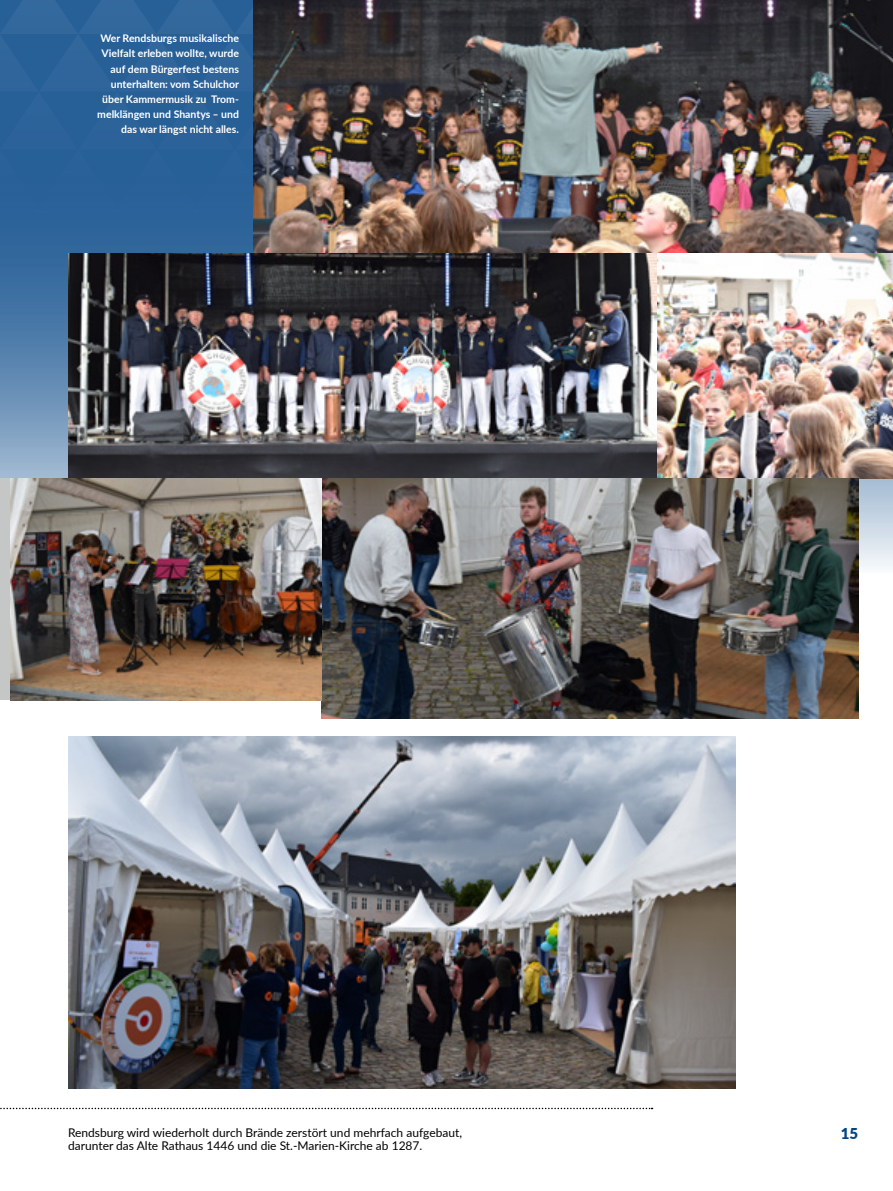
<style>
.page{position:relative;width:893px;height:1191px;background:#fff}
.page>*{position:absolute;margin:0;border:0;box-sizing:border-box;transform-origin:0 0}
.t1{font:900 15px "Lato";color:#004684}
.t2{font:12px/13.5px "Lato";color:#000}
.t3{font:700 10.5px/15px "Lato";color:#fff;text-align:right}
</style>
<div class="page">
<svg style="left:0;top:1107px;width:653px;height:2px"></svg>
<svg style="left:0;top:0;width:253px;height:439px;background:#32679c"></svg>
<img style="left:253px;top:0;width:640px;height:253px">
<img style="left:68px;top:253px;width:825px;height:225px">
<img style="left:321px;top:478px;width:537px;height:240px">
<div style="left:0;top:478px;width:321px;height:222px;background:#c5c7c7"></div>
<img style="left:11px;top:478px;width:310px;height:222px">
<img style="left:68px;top:736px;width:667px;height:353px">
<p class="t3" style="left:97px;top:31px;width:143px">Wer Rendsburgs musikalische<br>Vielfalt erleben wollte, wurde auf dem Bürgerfest bestens unterhalten: vom Schulchor über Kammermusik zu Trom&shy;melklängen und Shantys ‒ und das war längst nicht alles.</p>
<p class="t2" style="left:68px;top:1125px;width:395px">Rendsburg wird wiederholt durch Brände zerstört und mehrfach aufgebaut, darunter das Alte Rathaus 1446 und die St.-Marien-Kirche ab 1287.</p>
<h1 class="t1" style="left:841px;top:1122px;width:19px">15</h1>
</div>
